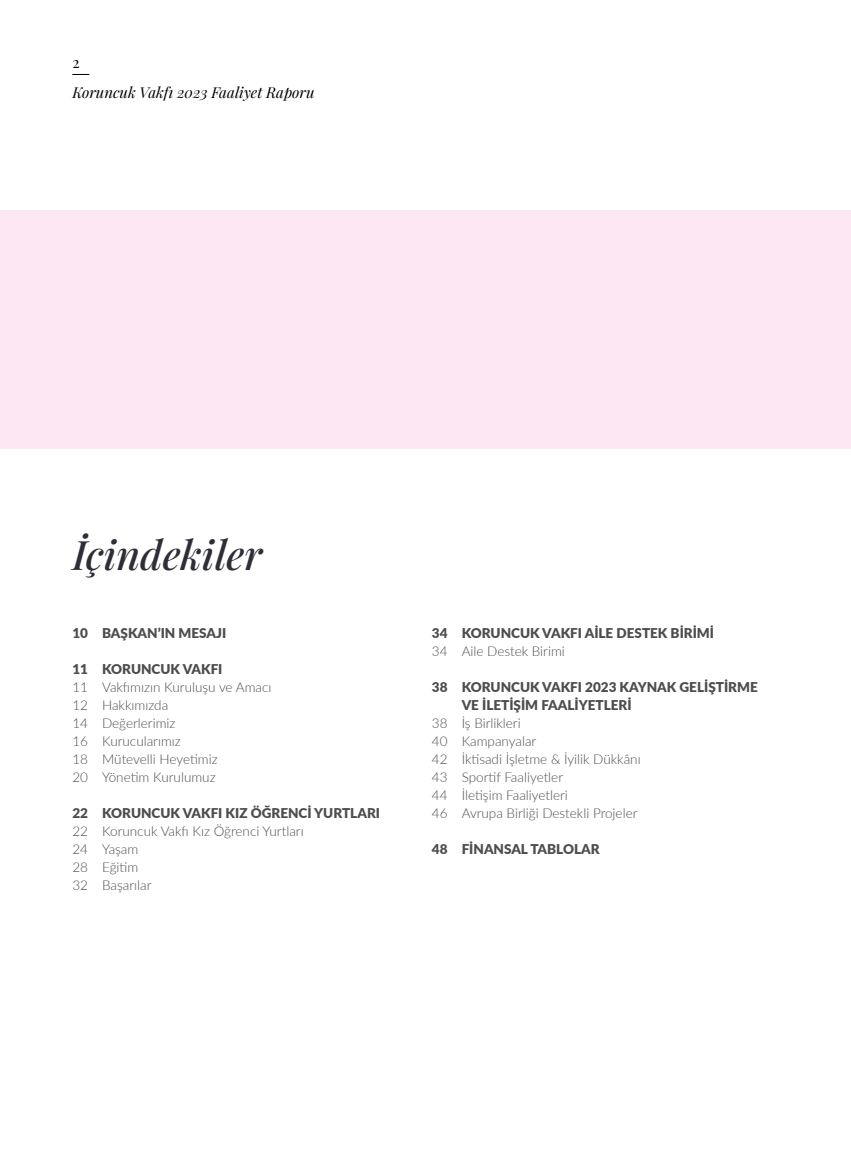
<style>
.page{position:relative;width:851px;height:1149px;background:#fff}
.page>*{position:absolute;margin:0;border:0;box-sizing:border-box;transform-origin:0 0}
.t1{font:italic 500 40.5px "Playfair Display";color:#2e2e38}
.t2{font:italic 15px "Playfair Display";color:#000}
.t3{font:15px "Playfair Display";color:#000}
.t4{font:300 13.5px/18px "Lato";color:#4d4d4f}
.t5{font:900 13.5px/18px "Lato";color:#4d4d4f}
</style>
<div class="page">
<svg style="left:72px;top:74px;width:17px;height:1px"></svg>
<div style="left:0;top:210px;width:850px;height:239px;background:#fce7f3"></div>
<p class="t3" style="left:72px;top:51px;width:9px">2</p>
<p class="t2" style="left:72px;top:80px;width:244px">Koruncuk Vakfı 2023 Faaliyet Raporu</p>
<h1 class="t1" style="left:72px;top:522px;width:191px">İçindekiler</h1>
<p class="t5" style="left:72px;top:623px;width:155px">10 BAŞKAN’IN MESAJI</p>
<p class="t5" style="left:72px;top:659px;width:152px">11 KORUNCUK VAKFI</p>
<p class="t4" style="left:72px;top:677px;width:201px">11 Vakfımızın Kuruluşu ve Amacı<br>12 Hakkımızda<br>14 Değerlerimiz<br>16 Kurucularımız<br>18 Mütevelli Heyetimiz<br>20 Yönetim Kurulumuz</p>
<p class="t5" style="left:72px;top:803px;width:309px">22 KORUNCUK VAKFI KIZ ÖĞRENCİ YURTLARI</p>
<p class="t4" style="left:72px;top:821px;width:233px">22 Koruncuk Vakfı Kız Öğrenci Yurtları<br>24 Yaşam<br>28 Eğitim<br>32 Başarılar</p>
<p class="t5" style="left:432px;top:623px;width:284px">34 KORUNCUK VAKFI AİLE DESTEK BİRİMİ</p>
<p class="t4" style="left:432px;top:641px;width:134px">34 Aile Destek Birimi</p>
<p class="t5" style="left:461px;top:677px;width:297px;text-indent:-30px">38 KORUNCUK VAKFI 2023 KAYNAK GELİŞTİRME<br>VE İLETİŞİM FAALİYETLERİ</p>
<p class="t4" style="left:432px;top:713px;width:210px">38 İş Birlikleri<br>40 Kampanyalar<br>42 İktisadi İşletme &amp; İyilik Dükkânı<br>43 Sportif Faaliyetler<br>44 İletişim Faaliyetleri<br>46 Avrupa Birliği Destekli Projeler</p>
<p class="t5" style="left:432px;top:839px;width:169px">48 FİNANSAL TABLOLAR</p>
</div>
